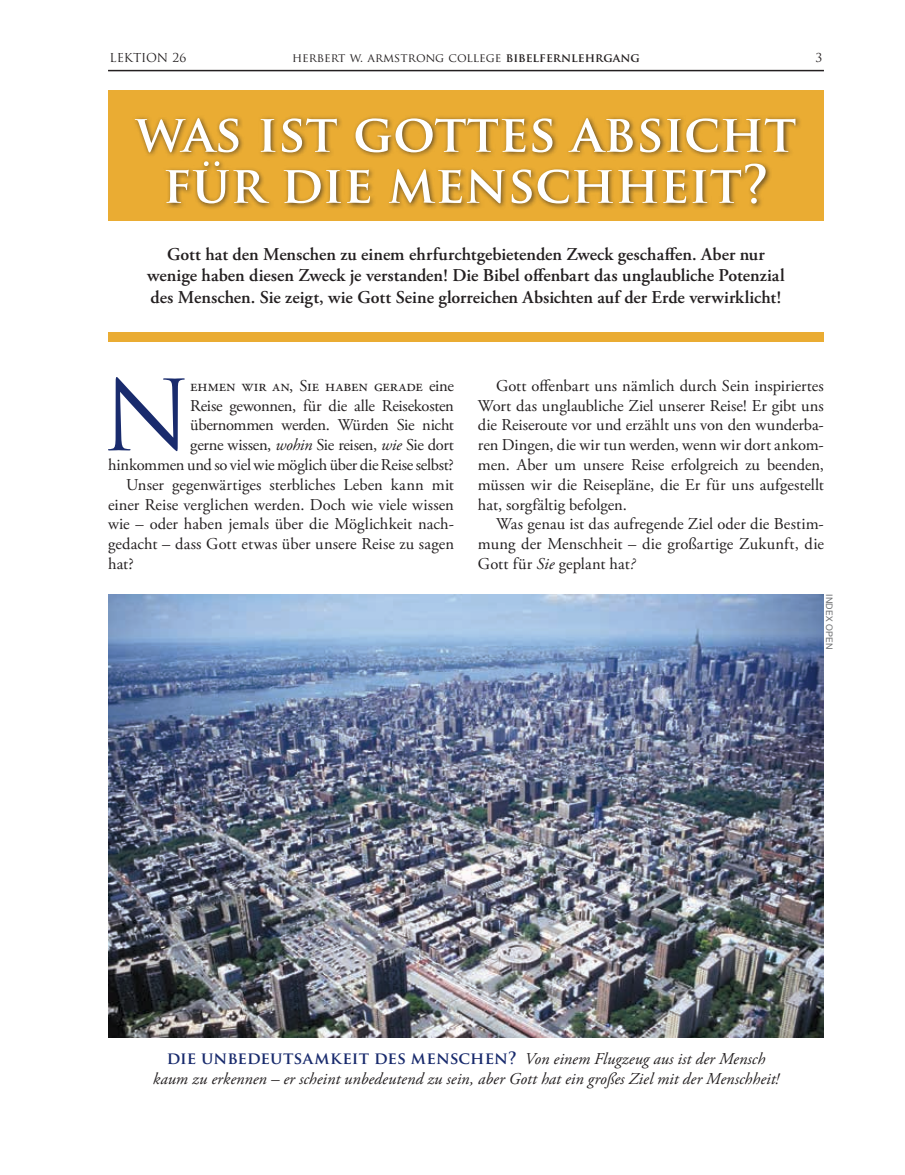
<style>
.page{position:relative;width:905px;height:1175px;background:#fff}
.page>*{position:absolute;margin:0;border:0;box-sizing:border-box;transform-origin:0 0}
.t1{font:95.4px "Trajan Pro";color:#192b6d}
.t2{font:700 51px/51px "Trajan Pro";color:#fff;text-align:center}
.t3{font:600 18px/21.6px "Adobe Garamond Pro";color:#231f20;text-align:center}
.t4{font:16.5px/19.8px "Adobe Garamond Pro";color:#231f20;text-align:justify}
.t5{font:italic 16.5px/19.8px "Adobe Garamond Pro";letter-spacing:.005em;color:#231f20;text-align:center}
.t6{font:12px "Trajan Pro";color:#231f20}
.t7{font:9px "Helvetica Neue";letter-spacing:.025em;color:#6d6f71}
.s1{font-weight:700}
.s2{font-style:italic}
.s3{font-family:"Trajan Pro";font-weight:700;font-style:normal;color:#192b6d}
</style>
<div class="page">
<img style="left:108px;top:594px;width:716px;height:443px">
<hr style="left:108px;top:70px;width:716px;height:1px;background:#231f20">
<div style="left:108px;top:90px;width:716px;height:130px;background:#eaac33"></div>
<div style="left:132px;top:115px;width:670px;height:95px;background:#231f20;opacity:.68"></div>
<div style="left:108px;top:332px;width:716px;height:10px;background:#eaac33"></div>
<p class="t6" style="left:110px;top:50px;width:78px">LEKTION 26</p>
<p class="t6" style="left:292px;top:50px;width:349px">herbert w. armstrong college <span class="s1">BIBELFERNLEHRGANG</span></p>
<p class="t6" style="left:815px;top:50px;width:8px">3</p>
<h2 class="t2" style="left:136px;top:108px;width:662px">WAS IST GOTTES ABSICHT<br>FÜR DIE MENSCHHEIT?</h2>
<p class="t3" style="left:147px;top:243px;width:639px">Gott hat den Menschen zu einem ehrfurchtgebietenden Zweck geschaffen. Aber nur wenige haben diesen Zweck je verstanden! Die Bibel offenbart das unglaubliche Potenzial des Menschen. Sie zeigt, wie Gott Seine glorreichen Absichten auf der Erde verwirklicht!</p>
<h1 class="t1" style="left:102px;top:355px;width:92px">N</h1>
<p class="t4" style="left:190px;top:376px;width:265px">ehmen wir an, Sie haben gerade eine</p>
<p class="t4" style="left:190px;top:396px;width:265px">Reise gewonnen, für die alle Reisekosten</p>
<p class="t4" style="left:190px;top:416px;width:265px">übernommen werden. Würden Sie nicht</p>
<p class="t4" style="left:190px;top:435px;width:265px">gerne wissen, <span class="s2">wohin</span> Sie reisen, <span class="s2">wie</span> Sie dort</p>
<p class="t4" style="left:108px;top:455px;width:347px">hinkommen und so viel wie möglich über die Reise selbst?</p>
<p class="t4" style="left:126px;top:475px;width:329px">Unser gegenwärtiges sterbliches Leben kann mit</p>
<p class="t4" style="left:108px;top:495px;width:347px">einer Reise verglichen werden. Doch wie viele wissen</p>
<p class="t4" style="left:108px;top:515px;width:347px">wie – oder haben jemals über die Möglichkeit nach-</p>
<p class="t4" style="left:108px;top:534px;width:347px">gedacht – dass Gott etwas über unsere Reise zu sagen</p>
<p class="t4" style="left:108px;top:554px;width:27px">hat?</p>
<p class="t4" style="left:478px;top:376px;width:347px;text-indent:18px">Gott offenbart uns nämlich durch Sein inspiriertes Wort das unglaubliche Ziel unserer Reise! Er gibt uns die Reiseroute vor und erzählt uns von den wunderba&shy;ren Dingen, die wir tun werden, wenn wir dort ankom&shy;men. Aber um unsere Reise erfolgreich zu beenden, müssen wir die Reisepläne, die Er für uns aufgestellt hat, sorgfältig befolgen.</p>
<p class="t4" style="left:478px;top:515px;width:347px;text-indent:18px">Was genau ist das aufregende Ziel oder die Bestim&shy;mung der Menschheit – die großartige Zukunft, die Gott für <span class="s2">Sie</span> geplant hat<span class="s2">?</span></p>
<p class="t7" style="left:834px;top:594px;width:56px;rotate:90deg">INDEX OPEN</p>
<p class="t5" style="left:153px;top:1049px;width:627px"><span class="s3">DIE UN BEDEUTSAMKEIT DES MENSCHEN?</span> Von einem Flugzeug aus ist der Mensch kaum zu erkennen – er scheint unbedeutend zu sein, aber Gott hat ein großes Ziel mit der Menschheit!</p>
</div>
